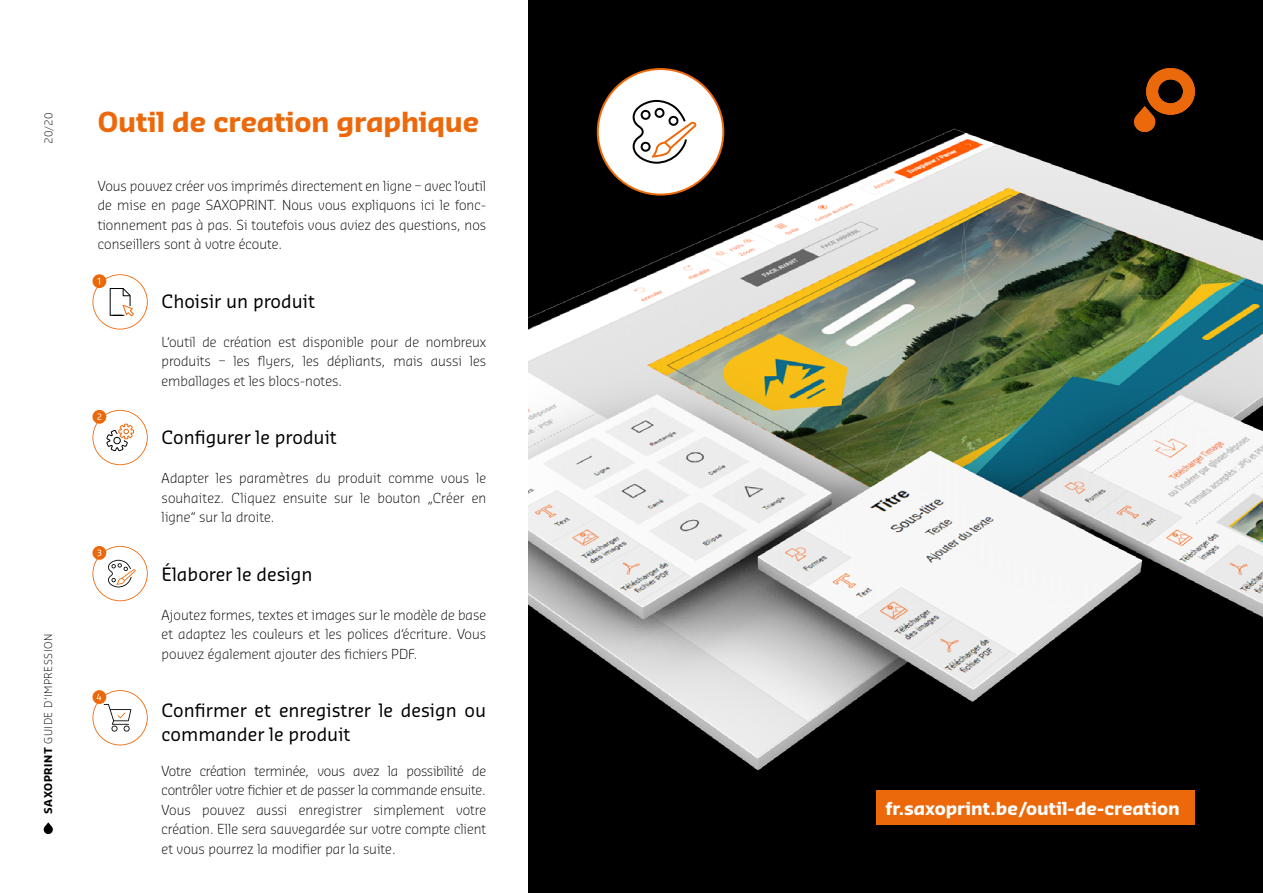
<style>
.page{position:relative;width:1263px;height:893px;background:#fff}
.page>*{position:absolute;margin:0;border:0;box-sizing:border-box;transform-origin:0 0}
.t1{font:700 27px "Sansa Pro";letter-spacing:-.005em;color:#eb690b}
.t2{font:18px/24px "Sansa Pro";color:#000}
.t3{font:700 17.4px "Sansa Pro";color:#fff}
.t4{font:300 13.5px/19.5px "Sansa Pro";color:#000;text-align:justify}
.t5{font:300 10.5px "Sansa Pro";letter-spacing:.055em;color:#000}
.s1{font-weight:700}
</style>
<div class="page">
<svg style="left:44px;top:822px;width:9px;height:12px"></svg>
<img style="left:529px;top:0;width:734px;height:893px">
<svg style="left:597px;top:68px;width:127px;height:128px"></svg>
<svg style="left:92px;top:274px;width:56px;height:56px"></svg>
<svg style="left:92px;top:410px;width:56px;height:55px"></svg>
<svg style="left:92px;top:690px;width:56px;height:55px"></svg>
<svg style="left:92px;top:546px;width:56px;height:55px"></svg>
<svg style="left:1134px;top:68px;width:61px;height:64px;background:#682e04"></svg>
<div style="left:876px;top:791px;width:319px;height:34px;background:#eb690b"></div>
<p class="t5" style="left:41px;top:144px;width:33px;rotate:-90deg">20/20</p>
<p class="t5" style="left:41px;top:814px;width:181px;rotate:-90deg"><span class="s1">SAXOPRINT</span> GUIDE D‘IMPRESSION</p>
<h1 class="t1" style="left:98px;top:103px;width:383px">Outil de creation graphique</h1>
<p class="t4" style="left:98px;top:176px;width:390px">Vous pouvez créer vos imprimés directement en ligne – avec l‘outil de mise en page SAXOPRINT. Nous vous expliquons ici le fonc&shy;tionnement pas à pas. Si toutefois vous aviez des questions, nos conseillers sont à votre écoute.</p>
<h2 class="t2" style="left:162px;top:289px;width:155px">Choisir un produit</h2>
<p class="t4" style="left:162px;top:332px;width:326px">L‘outil de création est disponible pour de nombreux produits – les flyers, les dépliants, mais aussi les emballages et les blocs-notes.</p>
<h2 class="t2" style="left:162px;top:425px;width:177px">Configurer le produit</h2>
<p class="t4" style="left:162px;top:468px;width:326px">Adapter les paramètres du produit comme vous le souhaitez. Cliquez ensuite sur le bouton „Créer en ligne“ sur la droite.</p>
<h2 class="t2" style="left:162px;top:562px;width:152px">Élaborer le design</h2>
<p class="t4" style="left:162px;top:605px;width:326px">Ajoutez formes, textes et images sur le modèle de base et adaptez les couleurs et les polices d‘écriture. Vous pouvez également ajouter des fichiers PDF.</p>
<h2 class="t2" style="left:162px;top:698px;width:326px">Confirmer et enregistrer le design ou commander le produit</h2>
<p class="t4" style="left:162px;top:761px;width:326px">Votre création terminée, vous avez la possibilité de contrôler votre fichier et de passer la commande ensuite.<br>Vous pouvez aussi enregistrer simplement votre création. Elle sera sauvegardée sur votre compte client et vous pourrez la modifier par la suite.</p>
<p class="t3" style="left:886px;top:796px;width:295px">fr.saxoprint.be/outil-de-creation</p>
</div>
